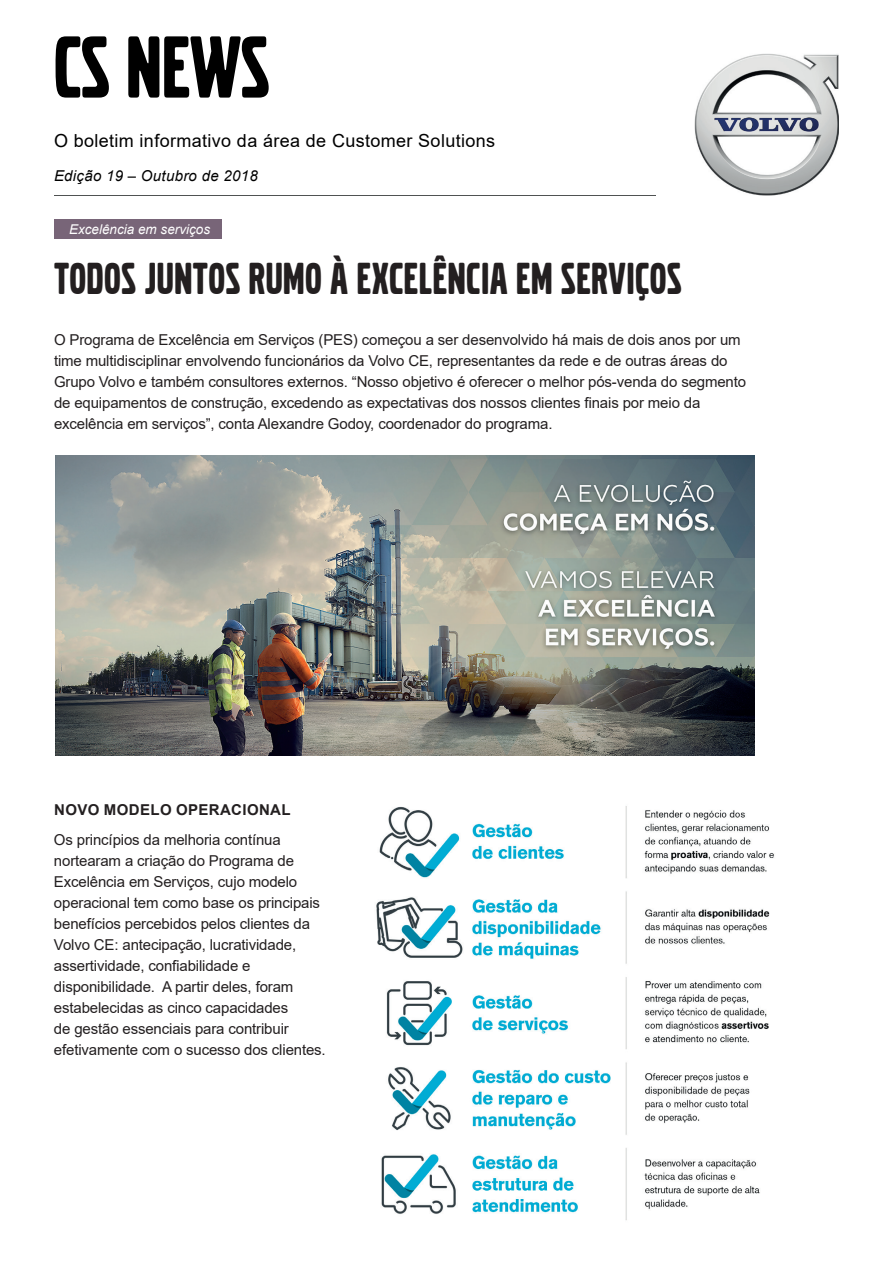
<style>
.page{position:relative;width:893px;height:1263px;background:#fff}
.page>*{position:absolute;margin:0;border:0;box-sizing:border-box;transform-origin:0 0}
.t1{font:91.8px "Volvo Broad Pro";letter-spacing:.005em;color:#000}
.t2{font:46.5px "Volvo Broad";letter-spacing:.015em;color:#231f20}
.t3{font:18px "Arial";letter-spacing:.02em;color:#000}
.t4{font:15px/21px "Arial";letter-spacing:-.01em;color:#231f20}
.t5{font:italic 15px "Arial";letter-spacing:.02em;color:#000}
.t6{font:700 15px "Arial";letter-spacing:.025em;color:#231f20}
.t7{font:italic 13.5px "Arial";color:#fff}
</style>
<div class="page">
<hr style="left:54px;top:195px;width:602px;height:1px;background:#4f5252">
<img style="left:694px;top:54px;width:145px;height:141px">
<div style="left:54px;top:219px;width:168px;height:20px;background:#786578"></div>
<img style="left:55px;top:456px;width:699px;height:300px">
<img style="left:376px;top:806px;width:398px;height:414px">
<h1 class="t1" style="left:54px;top:24px;width:217px">CS NEWS</h1>
<p class="t3" style="left:54px;top:129px;width:443px">O boletim informativo da área de Customer Solutions</p>
<p class="t5" style="left:54px;top:166px;width:205px">Edição 19 – Outubro de 2018</p>
<p class="t7" style="left:69px;top:221px;width:143px">Excelência em serviços</p>
<h2 class="t2" style="left:54px;top:253px;width:629px">TODOS JUNTOS RUMO À EXCELÊNCIA EM SERVIÇOS</h2>
<p class="t4" style="left:54px;top:329px;width:694px">O Programa de Excelência em Serviços (PES) começou a ser desenvolvido há mais de dois anos por um time multidisciplinar envolvendo funcionários da Volvo CE, representantes da rede e de outras áreas do Grupo Volvo e também consultores externos. “Nosso objetivo é oferecer o melhor pós-venda do segmento de equipamentos de construção, excedendo as expectativas dos nossos clientes finais por meio da excelência em serviços”, conta Alexandre Godoy, coordenador do programa.</p>
<p class="t6" style="left:54px;top:799px;width:238px">NOVO MODELO OPERACIONAL</p>
<p class="t4" style="left:54px;top:829px;width:273px">Os princípios da melhoria contínua nortearam a criação do Programa de Excelência em Serviços, cujo modelo operacional tem como base os principais benefícios percebidos pelos clientes da Volvo CE: antecipação, lucratividade, assertividade, confiabilidade e disponibilidade. A partir deles, foram estabelecidas as cinco capacidades<br>de gestão essenciais para contribuir efetivamente com o sucesso dos clientes.</p>
</div>
